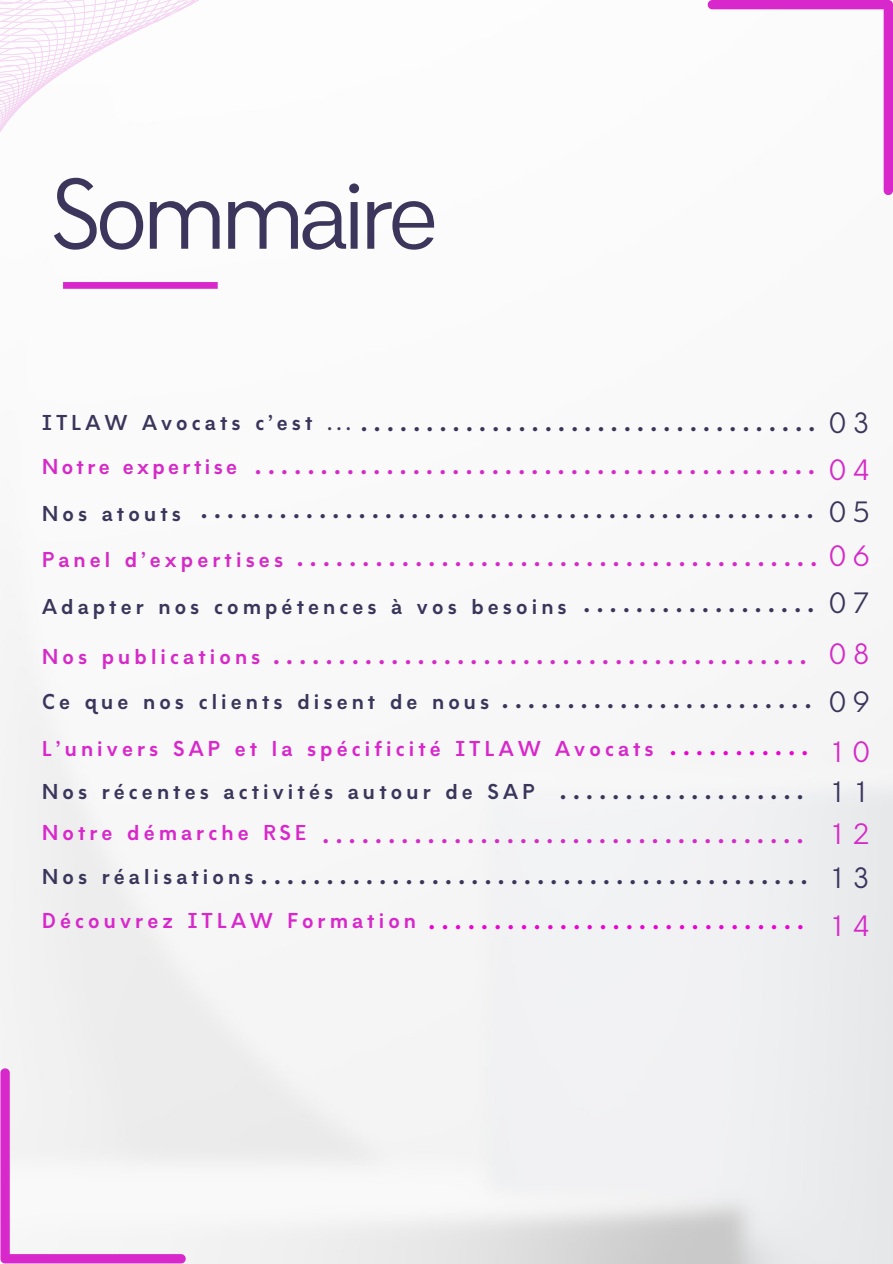
<style>
.page{position:relative;width:893px;height:1264px;background:#fff}
.page>*{position:absolute;margin:0;border:0;box-sizing:border-box;transform-origin:0 0}
.t1{font:93.3px "Amicale";letter-spacing:-.07em;color:#3c365c}
.t2{font:700 28.2px "Amicale";color:#3a365b}
.t3{font:700 28.2px "Amicale";color:#d52ac8}
.t4{font:700 28.2px "Amicale";color:#ec00d2}
.t5{font:27.45px "Amicale";letter-spacing:.205em;color:#d52ac8}
.t6{font:27.45px "Amicale";letter-spacing:.205em;color:#3a365b}
.t7{font:27.45px "Amicale";color:#3b345e}
.t8{font:700 20.1px "Amicale";letter-spacing:.205em;color:#3a365b}
.t9{font:700 20.1px "Amicale";letter-spacing:.205em;color:#d827cb}
.t10{font:700 20.1px "Amicale";letter-spacing:.205em;color:#d52ac8}
.t11{font:700 20.1px "Amicale";letter-spacing:.17em;color:#d52ac8}
.s1{font-weight:400;font-size:27.45px}
</style>
<div class="page">
<img style="left:0;top:584px;width:892px;height:679px">
<div style="left:63px;top:282px;width:155px;height:7px;background:#d827cb"></div>
<svg style="left:0;top:0;width:199px;height:132px"></svg>
<svg style="left:0;top:1068px;width:186px;height:194px"></svg>
<svg style="left:707px;top:0;width:185px;height:195px"></svg>
<p class="t1" style="left:50px;top:179px;width:391px">Sommaire</p>
<p class="t8" style="left:42px;top:415px;width:310px">ITLAW Avocats c’est ...</p>
<h1 class="t2" style="left:360px;top:409px;width:456px">...................................</h1>
<p class="t6" style="left:828px;top:412px;width:44px">03</p>
<p class="t11" style="left:42px;top:458px;width:196px">Notre expertise</p>
<p class="t5" style="left:828px;top:459px;width:44px">04</p>
<p class="t8" style="left:42px;top:506px;width:140px">Nos atouts</p>
<p class="t2" style="left:200px;top:497px;width:614px">...............................................</p>
<p class="t3" style="left:254px;top:453px;width:562px">...........................................</p>
<p class="t6" style="left:828px;top:501px;width:44px">05</p>
<p class="t3" style="left:296px;top:545px;width:575px">........................................ <span class="s1">06</span></p>
<p class="t10" style="left:42px;top:552px;width:242px">Panel d’expertises</p>
<p class="t8" style="left:42px;top:599px;width:526px">Adapter nos compétences à vos besoins</p>
<p class="t6" style="left:828px;top:592px;width:44px">07</p>
<p class="t10" style="left:42px;top:649px;width:220px">Nos publications</p>
<p class="t5" style="left:828px;top:643px;width:44px">08</p>
<p class="t8" style="left:42px;top:694px;width:448px">Ce que nos clients disent de nous</p>
<p class="t6" style="left:828px;top:691px;width:44px">09</p>
<p class="t2" style="left:583px;top:590px;width:233px">..................</p>
<p class="t3" style="left:272px;top:643px;width:535px">.........................................</p>
<p class="t2" style="left:501px;top:686px;width:312px">........................</p>
<p class="t9" style="left:42px;top:740px;width:613px">L’univers SAP et la spécificité ITLAW Avocats</p>
<p class="t5" style="left:828px;top:741px;width:44px">10</p>
<p class="t8" style="left:42px;top:784px;width:494px">Nos récentes activités autour de SAP</p>
<p class="t9" style="left:42px;top:825px;width:265px">Notre démarche RSE</p>
<p class="t8" style="left:42px;top:868px;width:213px">Nos réalisations</p>
<p class="t9" style="left:42px;top:912px;width:375px">Découvrez ITLAW Formation</p>
<p class="t4" style="left:669px;top:733px;width:141px">...........</p>
<p class="t2" style="left:559px;top:777px;width:246px">...................</p>
<p class="t3" style="left:322px;top:821px;width:483px">.....................................</p>
<p class="t7" style="left:828px;top:781px;width:44px">11</p>
<p class="t5" style="left:828px;top:823px;width:44px">12</p>
<p class="t7" style="left:828px;top:867px;width:44px">13</p>
<p class="t5" style="left:828px;top:915px;width:44px">14</p>
<p class="t2" style="left:260px;top:863px;width:549px">..........................................</p>
<p class="t4" style="left:428px;top:908px;width:377px">.............................</p>
</div>
